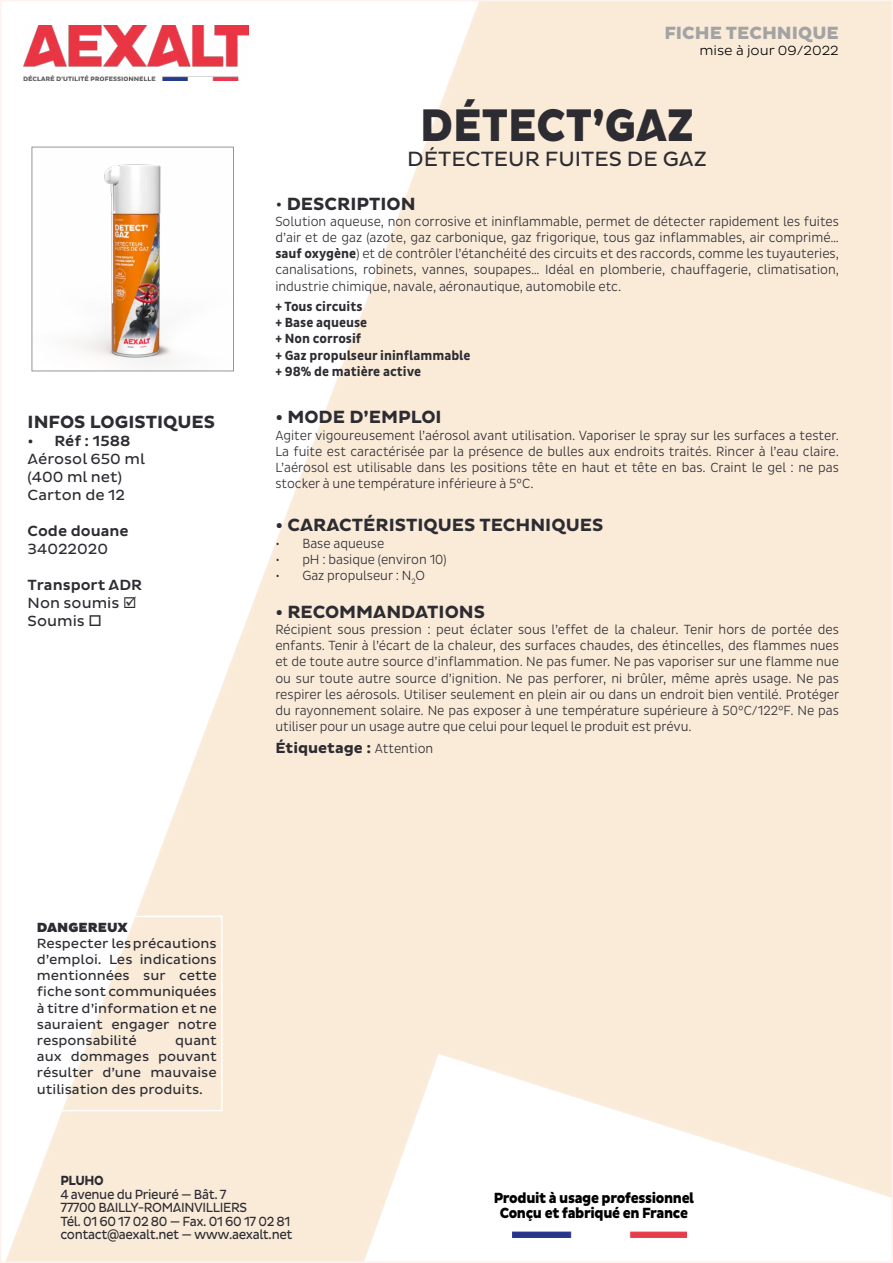
<style>
.page{position:relative;width:893px;height:1263px;background:#fff}
.page>*{position:absolute;margin:0;border:0;box-sizing:border-box;transform-origin:0 0}
.t1{font:46.5px "Aexalt Heavy";color:#2d2c32;scale:.9 1}
.t2{font:21px "Aexalt MS Regular";color:#2d2c32}
.t3{font:18px "Aexalt MS Bold";color:#2d2c32}
.t4{font:18px "Aexalt Heavy";color:#a3a3a3}
.t5{font:15px/18px "Aexalt MS Regular";color:#2d2c32}
.t6{font:800 15px/15px "Aexalt";letter-spacing:-.025em;color:#000;text-align:center;scale:.9 1}
.t7{font:15px "Aexalt MS Medium";color:#2d2c32}
.t8{font:700 15px "Pluto Sans";color:#2d2c32}
.t9{font:300 13.5px/16.2px "Pluto Sans Cond";color:#2d2c32;text-align:justify}
.t10{font:13.5px/16.2px "Aexalt MS Regular";letter-spacing:-.015em;color:#2d2c32;text-align:justify}
.t11{font:13.5px/13.5px "Aexalt MS Regular";letter-spacing:-.015em;color:#2d2c32;scale:.9 1}
.t12{font:700 13.5px/16.2px "Pluto Sans Cond";color:#2d2c32}
.t13{font:13.5px "Aexalt MS Light";color:#000}
.t14{font:13.5px "Aexalt MS Black";color:#2d2c32}
.t15{font:13.5px "Aexalt MS Bold";letter-spacing:-.03em;color:#2d2c32;scale:.9 1}
.s1{font-family:"Aexalt MS Regular"}
.s2{font-weight:700}
.s3{font-family:"Pluto Sans Cond";font-weight:300;font-size:13.5px}
</style>
<div class="page">
<img style="left:6px;top:3px;width:884px;height:1257px">
<img style="left:500px;top:1230px;width:186px;height:7px">
<div style="left:31px;top:916px;width:192px;height:195px;border:2px solid #fff"></div>
<img style="left:23px;top:25px;width:226px;height:55px">
<img style="left:34px;top:149px;width:198px;height:220px">
<div style="left:32px;top:147px;width:202px;height:224px;border:1px solid #979696"></div>
<h3 class="t3" style="left:28px;top:412px;width:189px">INFOS LOGISTIQUES</h3>
<p class="t7" style="left:28px;top:432px;width:104px">• Réf : 1588</p>
<p class="t5" style="left:28px;top:450px;width:119px">Aérosol 650 ml (400 ml net)<br>Carton de 12</p>
<p class="t7" style="left:28px;top:522px;width:103px">Code douane</p>
<p class="t5" style="left:28px;top:540px;width:82px">34022020</p>
<p class="t7" style="left:28px;top:576px;width:116px">Transport ADR</p>
<p class="t5" style="left:28px;top:594px;width:110px">Non soumis ☑<br>Soumis □</p>
<h3 class="t4" style="left:664px;top:22px;width:176px">FICHE TECHNIQUE</h3>
<p class="t13" style="left:699px;top:43px;width:141px">mise à jour 09/2022</p>
<h1 class="t1" style="left:420px;top:99px;width:306px">DÉTECT’GAZ</h1>
<h2 class="t2" style="left:407px;top:147px;width:301px">DÉTECTEUR FUITES DE GAZ</h2>
<h3 class="t3" style="left:275px;top:193px;width:142px"><span class="s1">•</span> DESCRIPTION</h3>
<p class="t9" style="left:275px;top:213px;width:565px">Solution aqueuse, non corrosive et ininflammable, permet de détecter rapidement les fuites d’air et de gaz (azote, gaz carbonique, gaz frigorique, tous gaz inflammables, air comprimé… <span class="s2">sauf oxygène</span>) et de contrôler l’étanchéité des circuits et des raccords, comme les tuyauteries, canalisations, robinets, vannes, soupapes… Idéal en plomberie, chauffagerie, climatisation, industrie chimique, navale, aéronautique, automobile etc.</p>
<p class="t12" style="left:275px;top:299px;width:197px">+ Tous circuits<br>+ Base aqueuse<br>+ Non corrosif<br>+ Gaz propulseur ininflammable + 98% de matière active</p>
<h3 class="t3" style="left:275px;top:407px;width:168px">• MODE D’EMPLOI</h3>
<p class="t9" style="left:275px;top:427px;width:565px">Agiter vigoureusement l’aérosol avant utilisation. Vaporiser le spray sur les surfaces a tester.<br>La fuite est caractérisée par la présence de bulles aux endroits traités. Rincer à l’eau claire.<br>L’aérosol est utilisable dans les positions tête en haut et tête en bas. Craint le gel : ne pas stocker à une température inférieure à 5°C.</p>
<h3 class="t3" style="left:275px;top:515px;width:329px">• CARACTÉRISTIQUES TECHNIQUES</h3>
<p class="t9" style="left:275px;top:535px;width:110px">• Base aqueuse</p>
<p class="t9" style="left:275px;top:551px;width:173px">• pH : basique (environ 10)</p>
<p class="t9" style="left:275px;top:567px;width:151px">• Gaz propulseur : N<sub>2</sub>O</p>
<h3 class="t3" style="left:275px;top:601px;width:211px">• RECOMMANDATIONS</h3>
<p class="t9" style="left:275px;top:621px;width:565px">Récipient sous pression : peut éclater sous l’effet de la chaleur. Tenir hors de portée des enfants. Tenir à l’écart de la chaleur, des surfaces chaudes, des étincelles, des flammes nues et de toute autre source d’inflammation. Ne pas fumer. Ne pas vaporiser sur une flamme nue ou sur toute autre source d’ignition. Ne pas perforer, ni brûler, même après usage. Ne pas respirer les aérosols. Utiliser seulement en plein air ou dans un endroit bien ventilé. Protéger du rayonnement solaire. Ne pas exposer à une température supérieure à 50°C/122°F. Ne pas utiliser pour un usage autre que celui pour lequel le produit est prévu.</p>
<p class="t8" style="left:275px;top:740px;width:159px">Étiquetage : <span class="s3">Attention</span></p>
<p class="t14" style="left:37px;top:919px;width:92px">DANGEREUX</p>
<p class="t10" style="left:37px;top:935px;width:181px">Respecter les précautions d’emploi. Les indications mentionnées sur cette fiche sont communiquées à titre d’information et ne sauraient engager notre responsabilité</p>
<p class="t10" style="left:37px;top:1032px;width:181px;text-indent:138px">quant aux dommages pouvant résulter d’une mauvaise utilisation des produits.</p>
<p class="t15" style="left:60px;top:1173px;width:50px">PLUHO</p>
<p class="t11" style="left:60px;top:1187px;width:260px">4 avenue du Prieuré — Bât. 7<br>77700 BAILLY-ROMAINVILLIERS<br>Tél. 01 60 17 02 80 — Fax. 01 60 17 02 81 contact@aexalt.net — www.aexalt.net</p>
<p class="t6" style="left:494px;top:1191px;width:224px">Produit à usage professionnel<br>Conçu et fabriqué en France</p>
</div>
